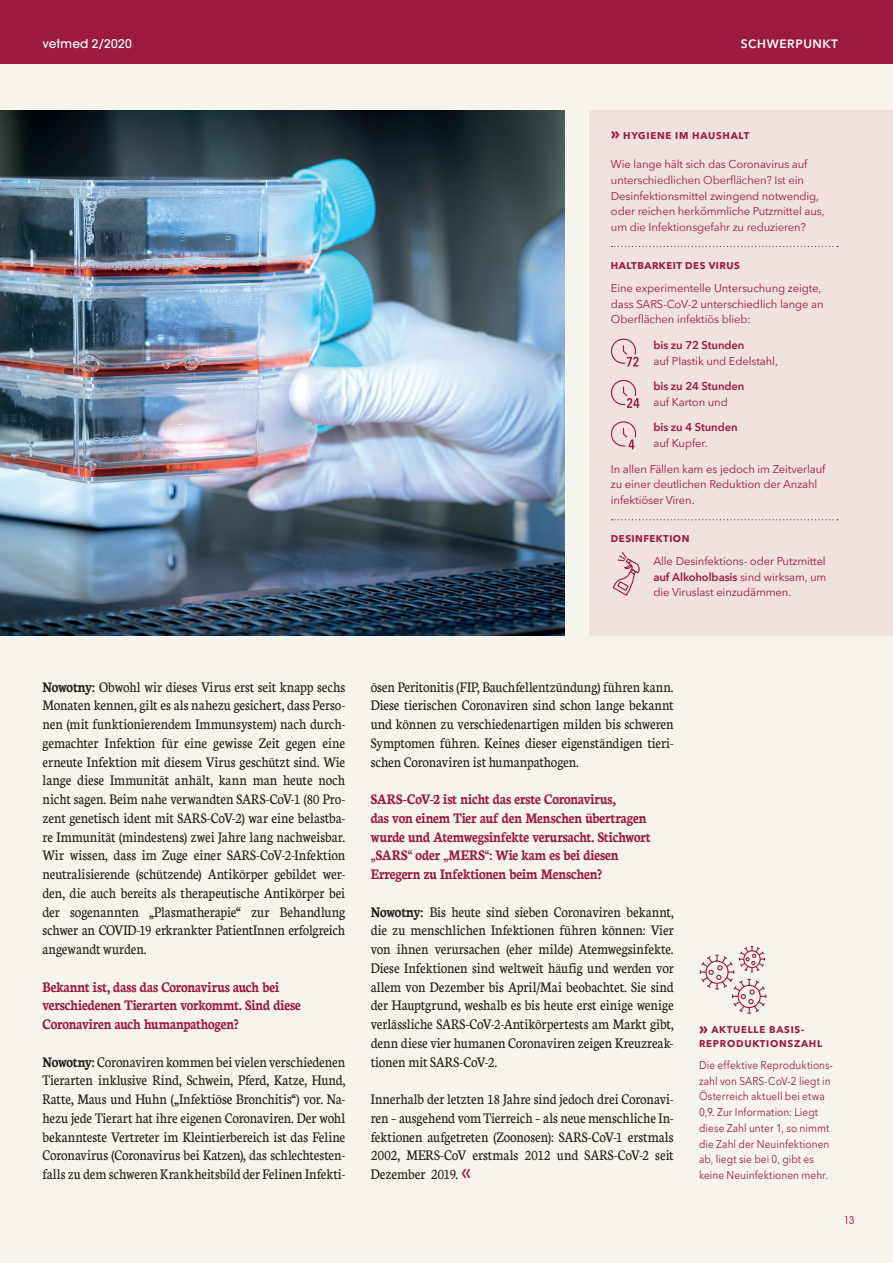
<style>
.page{position:relative;width:893px;height:1263px;background:#f7f4ec}
.page>*{position:absolute;margin:0;border:0;box-sizing:border-box;transform-origin:0 0}
.t1{font:15.75px/18.8px "Neuton";letter-spacing:-.005em;color:#231f20;text-align:justify;scale:.9 1}
.t2{font:700 15.75px/18.8px "Neuton";letter-spacing:-.005em;color:#9c1a3f;scale:.9 1}
.t3{font:12px "Avant Garde LT Medium 2";letter-spacing:.02em;color:#fff}
.t4{font:600 12px "Avenir Next";letter-spacing:.05em;color:#fff}
.t5{font:11.25px/15.8px "Avenir Next Regular 2";letter-spacing:-.01em;color:#9c1a3f}
.t6{font:11.25px/15.8px "Avenir Next Regular 2";letter-spacing:-.01em;color:#9c1a3f;scale:.9 1}
.t7{font:11.25px "Avenir Next";letter-spacing:-.01em;color:#9c1a3f}
.t8{font:600 11.25px "Avenir Next";letter-spacing:-.01em;color:#9c1a3f}
.t9{font:10.5px "Avant Garde";color:#9c1a3f}
.t10{font:700 9.75px/13.5px "Avenir Next";letter-spacing:.075em;color:#9c1a3f}
.t11{font:700 9.75px "Avenir Next";letter-spacing:.05em;color:#9c1a3f}
.s1{font-size:16.5px}
.s2{font-family:"Avenir Next Regular 2";font-weight:400}
.s3{font-weight:700}
.s4{font-weight:400}
.s5{font-family:"Avenir Next";font-weight:500;font-size:22.5px;color:#9c1a3f}
</style>
<div class="page">
<div style="left:0;top:0;width:893px;height:64px;background:#9c1a3f"></div>
<div style="left:590px;top:110px;width:303px;height:525px;background:#f1e1df"></div>
<img style="left:0;top:110px;width:564px;height:525px">
<svg style="left:611px;top:246px;width:227px;height:1px"></svg>
<svg style="left:611px;top:519px;width:227px;height:1px"></svg>
<svg style="left:612px;top:552px;width:28px;height:44px"></svg>
<svg style="left:610px;top:338px;width:28px;height:28px"></svg>
<svg style="left:610px;top:380px;width:29px;height:28px"></svg>
<svg style="left:610px;top:421px;width:27px;height:28px"></svg>
<svg style="left:700px;top:946px;width:66px;height:68px"></svg>
<p class="t3" style="left:43px;top:36px;width:91px">vetmed 2/2020</p>
<p class="t4" style="left:741px;top:33px;width:99px">SCHWERPUNKT</p>
<p class="t10" style="left:611px;top:128px;width:140px"><span class="s1">»</span> HYGIENE IM HAUSHALT</p>
<p class="t5" style="left:611px;top:156px;width:198px">Wie lange hält sich das Coronavirus auf</p>
<p class="t7" style="left:611px;top:170px;width:195px">unterschiedlichen Oberflächen? Ist ein</p>
<p class="t5" style="left:611px;top:187px;width:215px">Desinfektionsmittel zwingend notwendig, oder reichen herkömmliche Putzmittel aus,</p>
<p class="t7" style="left:611px;top:218px;width:197px">um die Infektionsgefahr zu reduzieren?</p>
<p class="t11" style="left:611px;top:257px;width:130px">HALTBARKEIT DES VIRUS</p>
<p class="t5" style="left:611px;top:280px;width:214px">Eine experimentelle Untersuchung zeigte, dass SARS-CoV-2 unterschiedlich lange an</p>
<p class="t7" style="left:611px;top:310px;width:142px">Oberflächen infektiös blieb:</p>
<p class="t8" style="left:653px;top:335px;width:92px">bis zu 72 Stunden</p>
<p class="t5" style="left:653px;top:352px;width:126px">auf Plastik und Edelstahl,</p>
<p class="t8" style="left:653px;top:377px;width:92px">bis zu 24 Stunden</p>
<p class="t5" style="left:653px;top:394px;width:76px">auf Karton und</p>
<p class="t8" style="left:653px;top:418px;width:86px">bis zu 4 Stunden</p>
<p class="t5" style="left:653px;top:435px;width:56px">auf Kupfer.</p>
<p class="t5" style="left:611px;top:460px;width:216px">In allen Fällen kam es jedoch im Zeitverlauf zu einer deutlichen Reduktion der Anzahl infektiöser Viren.</p>
<p class="t11" style="left:611px;top:530px;width:80px">DESINFEKTION</p>
<p class="t5" style="left:653px;top:553px;width:174px">Alle Desinfektions- oder Putzmittel</p>
<p class="t8" style="left:653px;top:567px;width:175px">auf Alkoholbasis <span class="s2">sind wirksam, um</span></p>
<p class="t5" style="left:653px;top:584px;width:139px">die Viruslast einzudämmen.</p>
<p class="t1" style="left:43px;top:677px;width:338px"><span class="s3">Nowotny:</span> Obwohl wir dieses Virus erst seit knapp sechs Monaten kennen, gilt es als nahezu gesichert, dass Perso&shy;nen (mit funktionierendem Immunsystem) nach durch&shy;gemachter Infektion für eine gewisse Zeit gegen eine erneute Infektion mit diesem Virus geschützt sind. Wie lange diese Immunität anhält, kann man heute noch nicht sagen. Beim nahe verwandten SARS-CoV-1 (80 Pro&shy;zent genetisch ident mit SARS-CoV-2) war eine belastba&shy;re Immunität (mindestens) zwei Jahre lang nachweisbar.<br>Wir wissen, dass im Zuge einer SARS-CoV-2-Infektion neutralisierende (schützende) Antikörper gebildet wer&shy;den, die auch bereits als therapeutische Antikörper bei der sogenannten „Plasmatherapie“ zur Behandlung schwer an COVID-19 erkrankter PatientInnen erfolgreich angewandt wurden.</p>
<p class="t2" style="left:43px;top:976px;width:289px">Bekannt ist, dass das Coronavirus auch bei verschiedenen Tierarten vorkommt. Sind diese<br>Coronaviren auch humanpathogen?</p>
<p class="t1" style="left:43px;top:1052px;width:338px"><span class="s3">Nowotny:</span> Coronaviren kommen bei vielen verschiedenen Tierarten inklusive Rind, Schwein, Pferd, Katze, Hund, Ratte, Maus und Huhn („Infektiöse Bronchitis“) vor. Na&shy;hezu jede Tierart hat ihre eigenen Coronaviren. Der wohl bekannteste Vertreter im Kleintierbereich ist das Feline Coronavirus (Coronavirus bei Katzen), das schlechtesten&shy;falls zu dem schweren Krankheitsbild der Felinen Infekti-</p>
<p class="t1" style="left:371px;top:677px;width:338px">ösen Peritonitis (FIP, Bauchfellentzündung) führen kann.<br>Diese tierischen Coronaviren sind schon lange bekannt und können zu verschiedenartigen milden bis schweren Symptomen führen. Keines dieser eigenständigen tieri&shy;schen Coronaviren ist humanpathogen.</p>
<p class="t2" style="left:371px;top:789px;width:313px">SARS-CoV-2 ist nicht das erste Coronavirus,<br>das von einem Tier auf den Menschen übertragen wurde und Atemwegsinfekte verursacht. Stichwort <span class="s4">„</span>SARS<span class="s4">“</span> oder <span class="s4">„</span>MERS<span class="s4">“</span>: Wie kam es bei diesen Erregern zu Infektionen beim Menschen?</p>
<p class="t1" style="left:371px;top:902px;width:338px"><span class="s3">Nowotny:</span> Bis heute sind sieben Coronaviren bekannt, die zu menschlichen Infektionen führen können: Vier von ihnen verursachen (eher milde) Atemwegsinfekte.<br>Diese Infektionen sind weltweit häufig und werden vor allem von Dezember bis April/Mai beobachtet. Sie sind der Hauptgrund, weshalb es bis heute erst einige wenige verlässliche SARS-CoV-2-Antikörpertests am Markt gibt, denn diese vier humanen Coronaviren zeigen Kreuzreak&shy;tionen mit SARS-CoV-2.</p>
<p class="t1" style="left:371px;top:1089px;width:338px">Innerhalb der letzten 18 Jahre sind jedoch drei Coronavi&shy;ren – ausgehend vom Tierreich – als neue menschliche In&shy;fektionen aufgetreten (Zoonosen): SARS-CoV-1 erstmals 2002, MERS-CoV erstmals 2012 und SARS-CoV-2 seit Dezember 2019. <span class="s5">«</span></p>
<p class="t10" style="left:699px;top:1023px;width:125px"><span class="s1">»</span> AKTUELLE BASIS-<br>REPRODUKTIONSZAHL</p>
<p class="t6" style="left:699px;top:1056px;width:150px">Die effektive Reproduktions&shy;zahl von SARS-CoV-2 liegt in<br>Österreich aktuell bei etwa<br>0,9. Zur Information: Liegt diese Zahl unter 1, so nimmt die Zahl der Neuinfektionen ab, liegt sie bei 0, gibt es keine Neuinfektionen mehr.</p>
<p class="t9" style="left:843px;top:1214px;width:13px">13</p>
</div>
